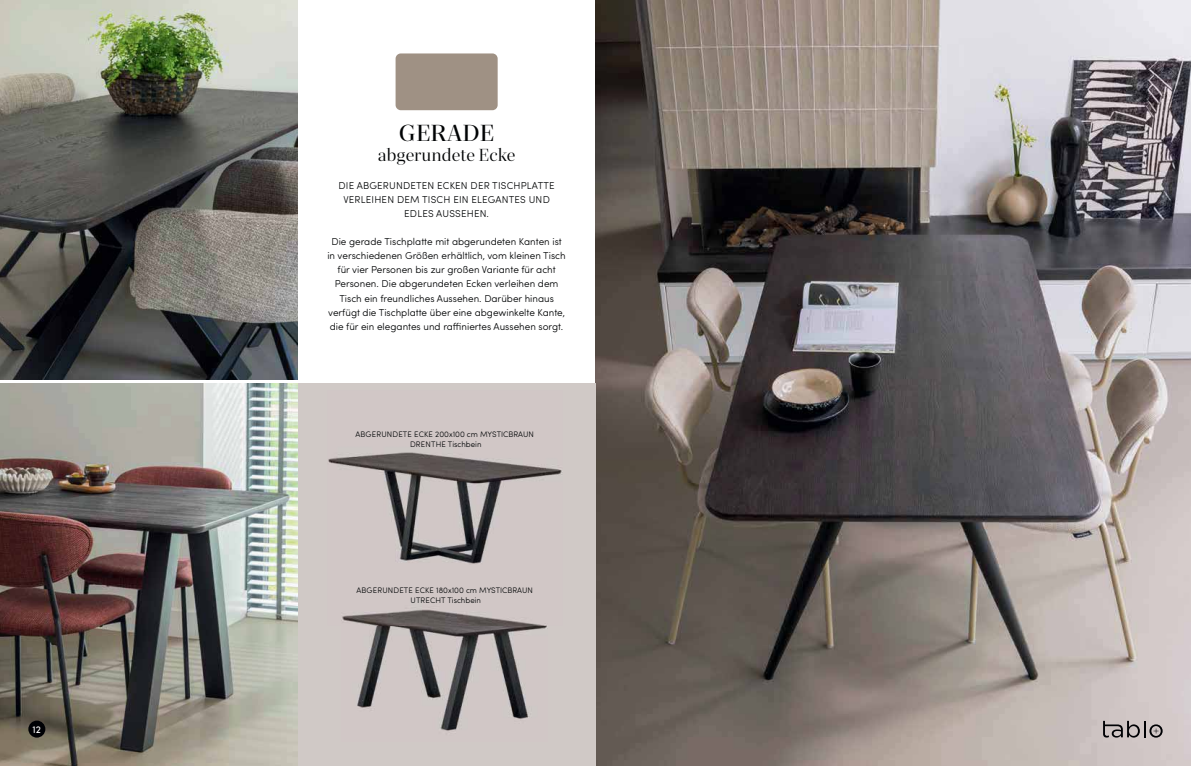
<style>
.page{position:relative;width:1191px;height:766px;background:#fff}
.page>*{position:absolute;margin:0;border:0;box-sizing:border-box;transform-origin:0 0}
.t1{font:600 24px "Quinn Display";color:#000304}
.t2{font:18px "Quinn Display";color:#000304}
.t3{font:300 10px/14px "Sofia Pro Soft";color:#000304;text-align:center}
.t4{font:300 10px/14px "Sofia Pro Soft";letter-spacing:.02em;color:#000304;text-align:center}
.t5{font:10px "Sofia Pro Soft";color:#fff}
.t6{font:300 8px/10px "Sofia Pro Soft";color:#000304;text-align:center}
</style>
<div class="page">
<img style="left:0;top:383px;width:298px;height:382px">
<img style="left:595px;top:0;width:596px;height:765px">
<svg style="left:1103px;top:720px;width:59px;height:17px"></svg>
<div style="left:298px;top:383px;width:297px;height:382px;background:#d0c9c6"></div>
<img style="left:328px;top:452px;width:234px;height:169px">
<img style="left:342px;top:565px;width:205px;height:166px">
<img style="left:0;top:0;width:298px;height:380px">
<div style="left:28px;top:720px;width:17px;height:17px;background:#000104;border-radius:50%"></div>
<div style="left:395px;top:53px;width:102px;height:57px;background:#9f9184;border-radius:5px"></div>
<p class="t5" style="left:33px;top:723px;width:10px">12</p>
<h1 class="t1" style="left:399px;top:125px;width:97px">GERADE</h1>
<h2 class="t2" style="left:378px;top:148px;width:139px">abgerundete Ecke</h2>
<p class="t4" style="left:338px;top:180px;width:218px">DIE ABGERUNDETEN ECKEN DER TISCHPLATTE<br>VERLEIHEN DEM TISCH EIN ELEGANTES UND<br>EDLES AUSSEHEN.</p>
<p class="t3" style="left:327px;top:236px;width:240px">Die gerade Tischplatte mit abgerundeten Kanten ist in verschiedenen Größen erhältlich, vom kleinen Tisch für vier Personen bis zur großen Variante für acht Personen. Die abgerundeten Ecken verleihen dem Tisch ein freundliches Aussehen. Darüber hinaus verfügt die Tischplatte über eine abgewinkelte Kante, die für ein elegantes und raffiniertes Aussehen sorgt.</p>
<p class="t6" style="left:355px;top:430px;width:180px">ABGERUNDETE ECKE 200x100 cm MYSTICBRAUN<br>DRENTHE Tischbein</p>
<p class="t6" style="left:356px;top:586px;width:178px">ABGERUNDETE ECKE 180x100 cm MYSTICBRAUN<br>UTRECHT Tischbein</p>
</div>
